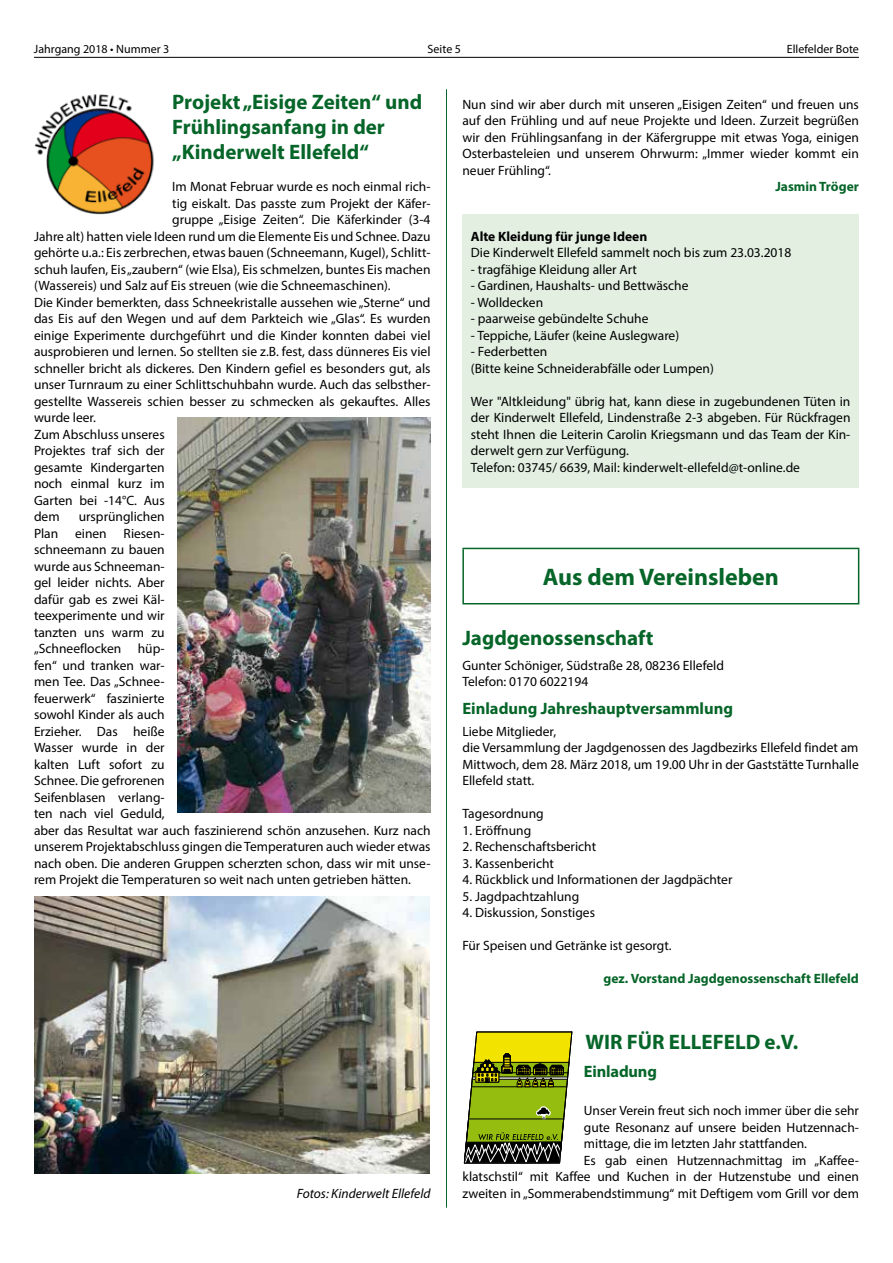
<style>
.page{position:relative;width:893px;height:1263px;background:#fff}
.page>*{position:absolute;margin:0;border:0;box-sizing:border-box;transform-origin:0 0}
.t1{font:700 24px "Myriad Pro";color:#066528}
.t2{font:700 21px/25.2px "Myriad Pro";color:#066528}
.t3{font:700 16.5px "Myriad Pro";color:#066528}
.t4{font:13.5px/16.5px "Myriad Pro";color:#000}
.t5{font:700 13.5px "Myriad Pro";color:#066528}
.t6{font:700 13.5px "Myriad Pro";color:#000}
.t7{font:italic 13.5px "Myriad Pro";color:#000}
.t8{font:12px "Myriad Pro";color:#000}
</style>
<div class="page">
<hr style="left:34px;top:57px;width:825px;height:1px;background:#000">
<hr style="left:446px;top:89px;width:1px;height:1119px;background:#066528">
<div style="left:462px;top:215px;width:397px;height:273px;background:#e2efe1"></div>
<img style="left:34px;top:896px;width:395px;height:277px">
<img style="left:34px;top:94px;width:120px;height:121px">
<img style="left:177px;top:417px;width:254px;height:396px">
<hr style="left:462px;top:548px;width:397px;height:1px;background:#066528">
<hr style="left:462px;top:549px;width:2px;height:54px;background:#066528">
<hr style="left:858px;top:549px;width:1px;height:54px;background:#066528">
<hr style="left:462px;top:603px;width:397px;height:1px;background:#066528">
<svg style="left:464px;top:1031px;width:108px;height:132px;background:#909d2c"></svg>
<p class="t8" style="left:34px;top:42px;width:137px">Jahrgang 2018 • Nummer 3</p>
<p class="t8" style="left:428px;top:42px;width:35px">Seite 5</p>
<p class="t8" style="left:787px;top:42px;width:74px">Ellefelder Bote</p>
<h2 class="t2" style="left:172px;top:88px;width:252px">Projekt „Eisige Zeiten“ und<br>Frühlingsanfang in der „Kinderwelt Ellefeld“</h2>
<p class="t4" style="left:172px;top:178px;width:260px">Im Monat Februar wurde es noch einmal rich-</p>
<p class="t4" style="left:172px;top:195px;width:260px">tig eiskalt. Das passte zum Projekt der Käfer-</p>
<p class="t4" style="left:172px;top:211px;width:260px">gruppe „Eisige Zeiten“. Die Käferkinder (3-4</p>
<p class="t4" style="left:34px;top:228px;width:398px">Jahre alt) hatten viele Ideen rund um die Elemente Eis und Schnee. Dazu</p>
<p class="t4" style="left:34px;top:244px;width:398px">gehörte u.a.: Eis zerbrechen, etwas bauen (Schneemann, Kugel), Schlitt-</p>
<p class="t4" style="left:34px;top:261px;width:398px">schuh laufen, Eis „zaubern“ (wie Elsa), Eis schmelzen, buntes Eis machen</p>
<p class="t4" style="left:34px;top:277px;width:358px">(Wassereis) und Salz auf Eis streuen (wie die Schneemaschinen).</p>
<p class="t4" style="left:34px;top:294px;width:398px">Die Kinder bemerkten, dass Schneekristalle aussehen wie „Sterne“ und</p>
<p class="t4" style="left:34px;top:310px;width:398px">das Eis auf den Wegen und auf dem Parkteich wie „Glas“. Es wurden</p>
<p class="t4" style="left:34px;top:327px;width:398px">einige Experimente durchgeführt und die Kinder konnten dabei viel</p>
<p class="t4" style="left:34px;top:343px;width:398px">ausprobieren und lernen. So stellten sie z.B. fest, dass dünneres Eis viel</p>
<p class="t4" style="left:34px;top:359px;width:398px">schneller bricht als dickeres. Den Kindern gefiel es besonders gut, als</p>
<p class="t4" style="left:34px;top:376px;width:398px">unser Turnraum zu einer Schlittschuhbahn wurde. Auch das selbsther-</p>
<p class="t4" style="left:34px;top:392px;width:398px">gestellte Wassereis schien besser zu schmecken als gekauftes. Alles</p>
<p class="t4" style="left:34px;top:409px;width:64px">wurde leer.</p>
<p class="t4" style="left:34px;top:425px;width:132px">Zum Abschluss unseres</p>
<p class="t4" style="left:34px;top:442px;width:132px">Projektes traf sich der</p>
<p class="t4" style="left:34px;top:458px;width:132px">gesamte Kindergarten</p>
<p class="t4" style="left:34px;top:475px;width:132px">noch einmal kurz im</p>
<p class="t4" style="left:34px;top:491px;width:132px">Garten bei -14°C. Aus</p>
<p class="t4" style="left:34px;top:508px;width:27px">dem</p>
<p class="t4" style="left:462px;top:96px;width:398px;text-align:justify">Nun sind wir aber durch mit unseren „Eisigen Zeiten“ und freuen uns auf den Frühling und auf neue Projekte und Ideen. Zurzeit begrüßen wir den Frühlingsanfang in der Käfergruppe mit etwas Yoga, einigen Osterbasteleien und unserem Ohrwurm: „Immer wieder kommt ein neuer Frühling“.</p>
<p class="t5" style="left:775px;top:178px;width:85px">Jasmin Tröger</p>
<p class="t6" style="left:471px;top:227px;width:178px">Alte Kleidung für junge Ideen</p>
<p class="t4" style="left:471px;top:244px;width:322px">Die Kinderwelt Ellefeld sammelt noch bis zum 23.03.2018</p>
<p class="t4" style="left:471px;top:261px;width:168px">- tragfähige Kleidung aller Art</p>
<p class="t4" style="left:471px;top:277px;width:219px">- Gardinen, Haushalts- und Bettwäsche</p>
<p class="t4" style="left:471px;top:294px;width:74px">- Wolldecken</p>
<p class="t4" style="left:471px;top:310px;width:179px">- paarweise gebündelte Schuhe</p>
<p class="t4" style="left:471px;top:327px;width:210px">- Teppiche, Läufer (keine Auslegware)</p>
<p class="t4" style="left:471px;top:343px;width:244px">- Federbetten<br>(Bitte keine Schneiderabfälle oder Lumpen)</p>
<p class="t4" style="left:471px;top:392px;width:381px">Wer "Altkleidung" übrig hat, kann diese in zugebundenen Tüten in der Kinderwelt Ellefeld, Lindenstraße 2-3 abgeben. Für Rückfragen steht Ihnen die Leiterin Carolin Kriegsmann und das Team der Kin&shy;derwelt gern zur Verfügung.<br>Telefon: 03745/ 6639, Mail: kinderwelt-ellefeld@t-online.de</p>
<p class="t4" style="left:34px;top:508px;width:398px;text-indent:45px">ursprünglichen<br>Plan einen Riesen-<br>schneemann zu bauen<br>wurde aus Schneeman-<br>gel leider nichts. Aber<br>dafür gab es zwei Käl-<br>teexperimente und wir<br>tanzten uns warm zu<br>„Schneeflocken hüp-<br>fen“ und tranken war-<br>men Tee. Das „Schnee-<br>feuerwerk“ faszinierte<br>sowohl Kinder als auch<br>Erzieher. Das heiße<br>Wasser wurde in der<br>kalten Luft sofort zu<br>Schnee. Die gefrorenen<br>Seifenblasen verlang-<br>ten nach viel Geduld,<br>aber das Resultat war auch faszinierend schön anzusehen. Kurz nach unserem Projektabschluss gingen die Temperaturen auch wieder etwas nach oben. Die anderen Gruppen scherzten schon, dass wir mit unse&shy;rem Projekt die Temperaturen so weit nach unten getrieben hätten.</p>
<h1 class="t1" style="left:543px;top:561px;width:238px">Aus dem Vereinsleben</h1>
<h2 class="t2" style="left:462px;top:625px;width:192px">Jagdgenossenschaft</h2>
<p class="t4" style="left:462px;top:657px;width:263px">Gunter Schöniger, Südstraße 28, 08236 Ellefeld<br>Telefon: 0170 6022194</p>
<p class="t3" style="left:462px;top:698px;width:272px">Einladung Jahreshauptversammlung</p>
<p class="t4" style="left:462px;top:723px;width:398px">Liebe Mitglieder,<br>die Versammlung der Jagdgenossen des Jagdbezirks Ellefeld findet am Mittwoch, dem 28. März 2018, um 19.00 Uhr in der Gaststätte Turnhalle Ellefeld statt.</p>
<p class="t4" style="left:462px;top:805px;width:83px">Tagesordnung</p>
<p class="t4" style="left:462px;top:822px;width:70px">1. Eröffnung</p>
<p class="t4" style="left:462px;top:838px;width:135px">2. Rechenschaftsbericht</p>
<p class="t4" style="left:462px;top:855px;width:93px">3. Kassenbericht</p>
<p class="t4" style="left:462px;top:871px;width:271px">4. Rückblick und Informationen der Jagdpächter</p>
<p class="t4" style="left:462px;top:888px;width:118px">5. Jagdpachtzahlung</p>
<p class="t4" style="left:462px;top:904px;width:134px">4. Diskussion, Sonstiges</p>
<p class="t4" style="left:462px;top:937px;width:211px">Für Speisen und Getränke ist gesorgt.</p>
<p class="t5" style="left:604px;top:970px;width:257px">gez. Vorstand Jagdgenossenschaft Ellefeld</p>
<p class="t7" style="left:297px;top:1185px;width:135px">Fotos: Kinderwelt Ellefeld</p>
<h2 class="t2" style="left:585px;top:1029px;width:214px">WIR FÜR ELLEFELD e.V.</h2>
<p class="t3" style="left:584px;top:1061px;width:74px">Einladung</p>
<p class="t4" style="left:584px;top:1102px;width:277px">Unser Verein freut sich noch immer über die sehr</p>
<p class="t4" style="left:584px;top:1119px;width:277px">gute Resonanz auf unsere beiden Hutzennach-</p>
<p class="t4" style="left:584px;top:1135px;width:225px">mittage, die im letzten Jahr stattfanden.</p>
<p class="t4" style="left:584px;top:1152px;width:277px">Es gab einen Hutzennachmittag im „Kaffee-</p>
<p class="t4" style="left:462px;top:1168px;width:398px">klatschstil“ mit Kaffee und Kuchen in der Hutzenstube und einen</p>
<p class="t4" style="left:462px;top:1185px;width:398px">zweiten in „Sommerabendstimmung“ mit Deftigem vom Grill vor dem</p>
</div>
